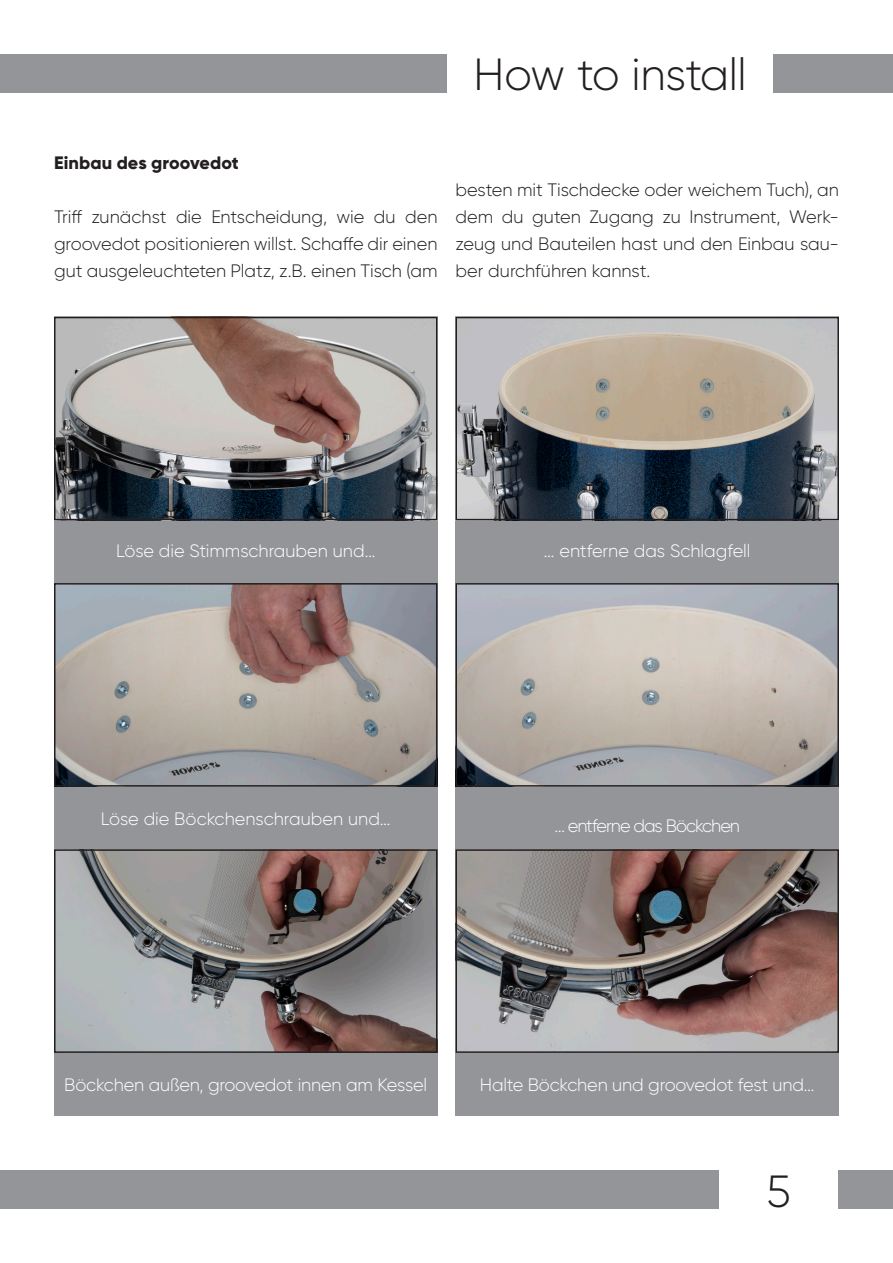
<style>
.page{position:relative;width:893px;height:1263px;background:#fff}
.page>*{position:absolute;margin:0;border:0;box-sizing:border-box;transform-origin:0 0}
.t1{font:300 45px "Gilroy";letter-spacing:-.01em;color:#231f20}
.t2{font:300 18px/27px "Gilroy";color:#231f20;text-align:justify}
.t3{font:300 18px "Gilroy";letter-spacing:-.01em;color:#fff}
.t4{font:300 18px "Gilroy";letter-spacing:-.055em;color:#fff}
.t5{font:800 18px "Gilroy";color:#231f20}
</style>
<div class="page">
<div style="left:0;top:54px;width:446px;height:38px;background:#939598"></div>
<div style="left:0;top:1171px;width:719px;height:38px;background:#939598"></div>
<div style="left:774px;top:54px;width:119px;height:38px;background:#939598"></div>
<div style="left:839px;top:1171px;width:54px;height:38px;background:#939598"></div>
<div style="left:54px;top:520px;width:383px;height:63px;background:#939598"></div>
<div style="left:54px;top:787px;width:383px;height:62px;background:#939598"></div>
<div style="left:54px;top:1053px;width:383px;height:62px;background:#939598"></div>
<div style="left:455px;top:520px;width:384px;height:63px;background:#939598"></div>
<div style="left:455px;top:787px;width:384px;height:62px;background:#939598"></div>
<div style="left:455px;top:1053px;width:384px;height:62px;background:#939598"></div>
<img style="left:57px;top:320px;width:377px;height:197px">
<div style="left:54px;top:317px;width:383px;height:203px;border:2px solid #231f20"></div>
<img style="left:57px;top:586px;width:377px;height:198px">
<div style="left:54px;top:583px;width:383px;height:204px;border:2px solid #231f20"></div>
<img style="left:57px;top:852px;width:377px;height:198px">
<div style="left:54px;top:849px;width:383px;height:204px;border:2px solid #231f20"></div>
<img style="left:458px;top:320px;width:378px;height:197px">
<div style="left:455px;top:317px;width:384px;height:203px;border:2px solid #231f20"></div>
<img style="left:458px;top:586px;width:378px;height:198px">
<div style="left:455px;top:583px;width:384px;height:204px;border:2px solid #231f20"></div>
<img style="left:458px;top:852px;width:378px;height:198px">
<div style="left:455px;top:849px;width:384px;height:204px;border:2px solid #231f20"></div>
<h1 class="t1" style="left:474px;top:47px;width:275px">How to install</h1>
<p class="t5" style="left:54px;top:151px;width:186px">Einbau des groovedot</p>
<p class="t2" style="left:54px;top:203px;width:385px">Triff zunächst die Entscheidung, wie du den groovedot positionieren willst. Schaffe dir einen gut ausgeleuchteten Platz, z.B. einen Tisch (am</p>
<p class="t2" style="left:455px;top:176px;width:385px">besten mit Tischdecke oder weichem Tuch), an dem du guten Zugang zu Instrument, Werk&shy;zeug und Bauteilen hast und den Einbau sau&shy;ber durchführen kannst.</p>
<p class="t3" style="left:116px;top:539px;width:261px">Löse die Stimmschrauben und…</p>
<p class="t3" style="left:544px;top:539px;width:208px">… entferne das Schlagfell</p>
<p class="t3" style="left:101px;top:808px;width:291px">Löse die Böckchenschrauben und…</p>
<p class="t4" style="left:554px;top:815px;width:187px">… entferne das Böckchen</p>
<p class="t3" style="left:64px;top:1074px;width:364px">Böckchen außen, groovedot innen am Kessel</p>
<p class="t3" style="left:480px;top:1074px;width:336px">Halte Böckchen und groovedot fest und…</p>
<h1 class="t1" style="left:767px;top:1164px;width:26px">5</h1>
</div>
